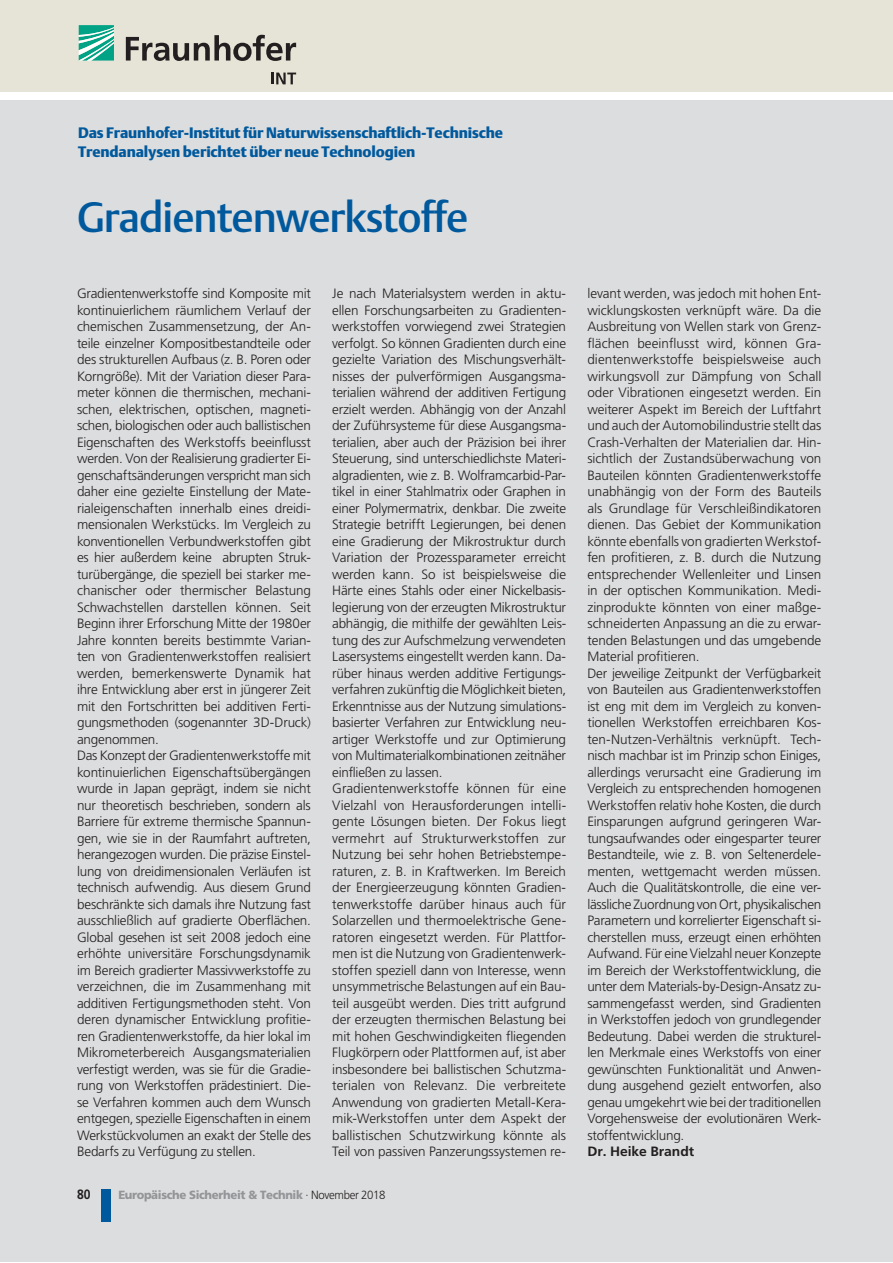
<style>
.page{position:relative;width:893px;height:1263px;background:#fff}
.page>*{position:absolute;margin:0;border:0;box-sizing:border-box;transform-origin:0 0}
.t1{font:42px "DTL Argo T Medium";letter-spacing:-.025em;color:#00599d}
.t2{font:15px/19.5px "DTL Argo T Black";letter-spacing:-.01em;color:#00599d}
.t3{font:300 13.5px/16.5px "Frutiger LT Pro";letter-spacing:-.015em;color:#231f20}
.t4{font:700 13.5px "Frutiger LT Pro";letter-spacing:-.005em;color:#231f20}
.t5{font:700 13.5px "Frutiger";color:#231f20;scale:.9 1}
.t6{font:900 11.85px "Frutiger";letter-spacing:-.03em;color:#939598;scale:.96 1}
.s1{font-family:"Frutiger LT Pro";font-weight:300;color:#231f20}
</style>
<div class="page">
<div style="left:0;top:100px;width:893px;height:1162px;background:#dcddde"></div>
<div style="left:101px;top:1189px;width:10px;height:33px;background:#00599d"></div>
<div style="left:0;top:0;width:893px;height:92px;background:#e6e4d6"></div>
<svg style="left:79px;top:25px;width:35px;height:36px"></svg>
<svg style="left:126px;top:35px;width:170px;height:26px"></svg>
<svg style="left:271px;top:73px;width:25px;height:11px"></svg>
<p class="t2" style="left:78px;top:124px;width:426px">Das Fraunhofer-Institut für Naturwissenschaftlich-Technische<br>Trendanalysen berichtet über neue Technologien</p>
<h1 class="t1" style="left:77px;top:199px;width:393px">Gradientenwerkstoffe</h1>
<p class="t3" style="left:77px;top:287px;width:235px">Gradientenwerkstoffe sind Komposite mit kontinuierlichem räumlichem Verlauf der chemischen Zusammensetzung, der An&shy;teile einzelner Kompositbestandteile oder des strukturellen Aufbaus (z. B. Poren oder Korngröße). Mit der Variation dieser Para&shy;meter können die thermischen, mechani&shy;schen, elektrischen, optischen, magneti&shy;schen, biologischen oder auch ballistischen Eigenschaften des Werkstoffs beeinflusst werden. Von der Realisierung gradierter Ei&shy;genschaftsänderungen verspricht man sich daher eine gezielte Einstellung der Mate&shy;rialeigenschaften innerhalb eines dreidi&shy;mensionalen Werkstücks. Im Vergleich zu konventionellen Verbundwerkstoffen gibt es hier außerdem keine abrupten Struk&shy;turübergänge, die speziell bei starker me&shy;chanischer oder thermischer Belastung Schwachstellen darstellen können. Seit Beginn ihrer Erforschung Mitte der 1980er Jahre konnten bereits bestimmte Varian&shy;ten von Gradientenwerkstoffen realisiert werden, bemerkenswerte Dynamik hat ihre Entwicklung aber erst in jüngerer Zeit mit den Fortschritten bei additiven Ferti&shy;gungsmethoden (sogenannter 3D-Druck) angenommen.<br>Das Konzept der Gradientenwerkstoffe mit kontinuierlichen Eigenschaftsübergängen wurde in Japan geprägt, indem sie nicht nur theoretisch beschrieben, sondern als Barriere für extreme thermische Spannun&shy;gen, wie sie in der Raumfahrt auftreten, herangezogen wurden. Die präzise Einstel&shy;lung von dreidimensionalen Verläufen ist technisch aufwendig. Aus diesem Grund beschränkte sich damals ihre Nutzung fast ausschließlich auf gradierte Oberflächen.<br>Global gesehen ist seit 2008 jedoch eine erhöhte universitäre Forschungsdynamik im Bereich gradierter Massivwerkstoffe zu verzeichnen, die im Zusammenhang mit additiven Fertigungsmethoden steht. Von deren dynamischer Entwicklung profitie&shy;ren Gradientenwerkstoffe, da hier lokal im Mikrometerbereich Ausgangsmaterialien verfestigt werden, was sie für die Gradie&shy;rung von Werkstoffen prädestiniert. Die&shy;se Verfahren kommen auch dem Wunsch entgegen, spezielle Eigenschaften in einem Werkstückvolumen an exakt der Stelle des Bedarfs zu Verfügung zu stellen.</p>
<p class="t3" style="left:587px;top:286px;width:235px">levant werden, was jedoch mit hohen Ent&shy;wicklungskosten verknüpft wäre. Da die Ausbreitung von Wellen stark von Grenz&shy;flächen beeinflusst wird, können Gra&shy;dientenwerkstoffe beispielsweise auch wirkungsvoll zur Dämpfung von Schall oder Vibrationen eingesetzt werden. Ein weiterer Aspekt im Bereich der Luftfahrt und auch der Automobilindustrie stellt das Crash-Verhalten der Materialien dar. Hin&shy;sichtlich der Zustandsüberwachung von Bauteilen könnten Gradientenwerkstoffe unabhängig von der Form des Bauteils als Grundlage für Verschleißindikatoren dienen. Das Gebiet der Kommunikation könnte ebenfalls von gradierten Werkstof&shy;fen profitieren, z. B. durch die Nutzung entsprechender Wellenleiter und Linsen in der optischen Kommunikation. Medi&shy;zinprodukte könnten von einer maßge&shy;schneiderten Anpassung an die zu erwar&shy;tenden Belastungen und das umgebende Material profitieren.<br>Der jeweilige Zeitpunkt der Verfügbarkeit von Bauteilen aus Gradientenwerkstoffen ist eng mit dem im Vergleich zu konven&shy;tionellen Werkstoffen erreichbaren Kos&shy;ten-Nutzen-Verhältnis verknüpft. Tech&shy;nisch machbar ist im Prinzip schon Einiges, allerdings verursacht eine Gradierung im Vergleich zu entsprechenden homogenen Werkstoffen relativ hohe Kosten, die durch Einsparungen aufgrund geringeren War&shy;tungsaufwandes oder eingesparter teurer Bestandteile, wie z. B. von Seltenerdele&shy;menten, wettgemacht werden müssen.<br>Auch die Qualitätskontrolle, die eine ver&shy;lässliche Zuordnung von Ort, physikalischen Parametern und korrelierter Eigenschaft si&shy;cherstellen muss, erzeugt einen erhöhten Aufwand. Für eine Vielzahl neuer Konzepte im Bereich der Werkstoffentwicklung, die unter dem Materials-by-Design-Ansatz zu&shy;sammengefasst werden, sind Gradienten in Werkstoffen jedoch von grundlegender Bedeutung. Dabei werden die strukturel&shy;len Merkmale eines Werkstoffs von einer gewünschten Funktionalität und Anwen&shy;dung ausgehend gezielt entworfen, also genau umgekehrt wie bei der traditionellen Vorgehensweise der evolutionären Werk&shy;stoffentwicklung.</p>
<p class="t3" style="left:332px;top:287px;width:235px">Je nach Materialsystem werden in aktu&shy;ellen Forschungsarbeiten zu Gradienten&shy;werkstoffen vorwiegend zwei Strategien verfolgt. So können Gradienten durch eine gezielte Variation des Mischungsverhält&shy;nisses der pulverförmigen Ausgangsma&shy;terialien während der additiven Fertigung erzielt werden. Abhängig von der Anzahl der Zuführsysteme für diese Ausgangsma&shy;terialien, aber auch der Präzision bei ihrer Steuerung, sind unterschiedlichste Materi&shy;algradienten, wie z. B. Wolframcarbid-Par&shy;tikel in einer Stahlmatrix oder Graphen in einer Polymermatrix, denkbar. Die zweite Strategie betrifft Legierungen, bei denen eine Gradierung der Mikrostruktur durch Variation der Prozessparameter erreicht werden kann. So ist beispielsweise die Härte eines Stahls oder einer Nickelbasis&shy;legierung von der erzeugten Mikrostruktur abhängig, die mithilfe der gewählten Leis&shy;tung des zur Aufschmelzung verwendeten Lasersystems eingestellt werden kann. Da&shy;rüber hinaus werden additive Fertigungs&shy;verfahren zukünftig die Möglichkeit bieten, Erkenntnisse aus der Nutzung simulations&shy;basierter Verfahren zur Entwicklung neu&shy;artiger Werkstoffe und zur Optimierung von Multimaterialkombinationen zeitnäher einfließen zu lassen.<br>Gradientenwerkstoffe können für eine Vielzahl von Herausforderungen intelli&shy;gente Lösungen bieten. Der Fokus liegt vermehrt auf Strukturwerkstoffen zur Nutzung bei sehr hohen Betriebstempe&shy;raturen, z. B. in Kraftwerken. Im Bereich der Energieerzeugung könnten Gradien&shy;tenwerkstoffe darüber hinaus auch für Solarzellen und thermoelektrische Gene&shy;ratoren eingesetzt werden. Für Plattfor&shy;men ist die Nutzung von Gradientenwerk&shy;stoffen speziell dann von Interesse, wenn unsymmetrische Belastungen auf ein Bau&shy;teil ausgeübt werden. Dies tritt aufgrund der erzeugten thermischen Belastung bei mit hohen Geschwindigkeiten fliegenden Flugkörpern oder Plattformen auf, ist aber insbesondere bei ballistischen Schutzma&shy;terialen von Relevanz. Die verbreitete Anwendung von gradierten Metall-Kera&shy;mik-Werkstoffen unter dem Aspekt der ballistischen Schutzwirkung könnte als Teil von passiven Panzerungssystemen re-</p>
<p class="t4" style="left:587px;top:1147px;width:108px">Dr. Heike Brandt</p>
<p class="t5" style="left:77px;top:1189px;width:17px">80</p>
<p class="t6" style="left:118px;top:1190px;width:280px">Europäische Sicherheit &amp; Technik <span class="s1">· November 2018</span></p>
</div>
